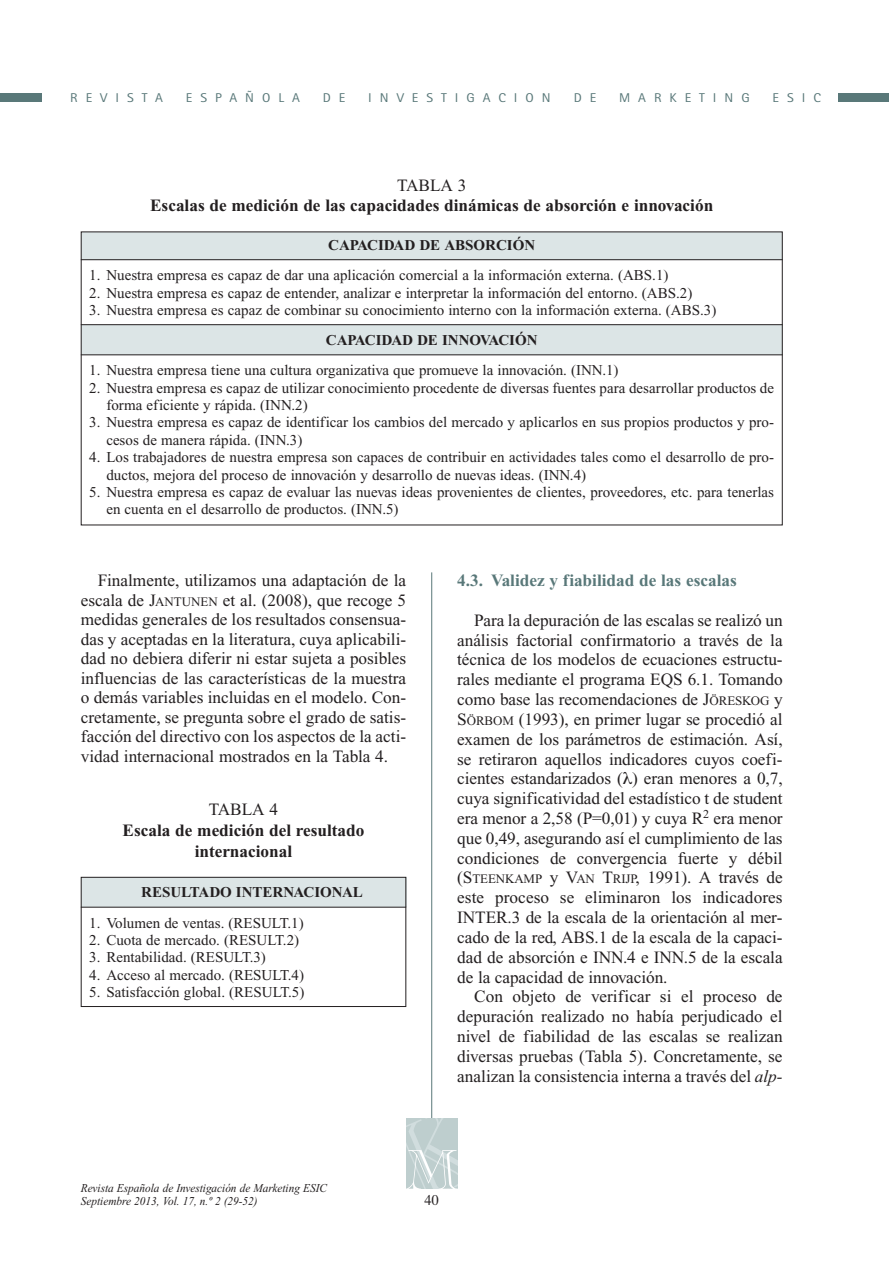
<style>
.page{position:relative;width:889px;height:1263px;background:#fff}
.page>*{position:absolute;margin:0;border:0;box-sizing:border-box;transform-origin:0 0}
.t1{font:17.25px/19.8px "Times New Roman";color:#231f20;text-align:justify}
.t2{font:700 17.25px/20.7px "Times New Roman";color:#231f20;text-align:center}
.t3{font:700 17.25px "Times New Roman";color:#597879}
.t4{font:15px/17.4px "Times New Roman";color:#231f20}
.t5{font:700 15px "Times New Roman";color:#231f20}
.t6{font:15px "Times";color:#231f20;scale:.95 1}
.t7{font:12.75px "Rotis Sans Serif";letter-spacing:.57em;color:#597879;scale:1.1 1}
.t8{font:italic 12px/13.2px "Times New Roman";color:#231f20;scale:.94 1}
.s1{font-size:12.9px}
.s2{font-style:italic}
</style>
<div class="page">
<hr style="left:431px;top:572px;width:1px;height:555px;background:#597879">
<svg style="left:406px;top:1118px;width:51px;height:70px;background:#c6d4d4"></svg>
<div style="left:0;top:94px;width:889px;height:8px;background:#597879"></div>
<div style="left:43px;top:93px;width:795px;height:42px;background:#fff"></div>
<div style="left:81px;top:232px;width:701px;height:28px;background:#dce5e6"></div>
<div style="left:81px;top:325px;width:701px;height:30px;background:#dce5e6"></div>
<hr style="left:81px;top:259px;width:701px;height:1px;background:#231f20">
<hr style="left:81px;top:324px;width:701px;height:1px;background:#231f20">
<hr style="left:81px;top:354px;width:701px;height:1px;background:#231f20">
<div style="left:81px;top:877px;width:325px;height:30px;background:#dce5e6"></div>
<hr style="left:81px;top:907px;width:325px;height:1px;background:#231f20">
<div style="left:81px;top:877px;width:325px;height:130px;border:1px solid #231f20"></div>
<p class="t7" style="left:70px;top:93px;width:86px">REVISTA</p>
<p class="t7" style="left:186px;top:93px;width:105px">ESPAÑOLA</p>
<p class="t7" style="left:323px;top:93px;width:22px">D E</p>
<p class="t7" style="left:368px;top:93px;width:167px">INVESTIGACION</p>
<p class="t7" style="left:573px;top:93px;width:22px">D E</p>
<p class="t7" style="left:619px;top:93px;width:120px">MARKETING</p>
<p class="t7" style="left:772px;top:93px;width:45px">ESIC</p>
<p class="t1" style="left:397px;top:177px;width:71px">TABLA 3</p>
<p class="t2" style="left:150px;top:197px;width:565px">Escalas de medición de las capacidades dinámicas de absorción e innovación</p>
<p class="t5" style="left:328px;top:240px;width:208px">CAPACIDAD DE ABSORCIÓN</p>
<p class="t4" style="left:89px;top:268px;width:581px">1. Nuestra empresa es capaz de dar una aplicación comercial a la información externa. (ABS.1)</p>
<p class="t4" style="left:89px;top:285px;width:604px">2. Nuestra empresa es capaz de entender, analizar e interpretar la información del entorno. (ABS.2)</p>
<p class="t4" style="left:89px;top:303px;width:628px">3. Nuestra empresa es capaz de combinar su conocimiento interno con la información externa. (ABS.3)</p>
<p class="t5" style="left:326px;top:335px;width:213px">CAPACIDAD DE INNOVACIÓN</p>
<p class="t4" style="left:89px;top:363px;width:531px">1. Nuestra empresa tiene una cultura organizativa que promueve la innovación. (INN.1)</p>
<p class="t4" style="left:106px;top:380px;width:669px;text-indent:-17px">2. Nuestra empresa es capaz de utilizar conocimiento procedente de diversas fuentes para desarrollar productos de forma eficiente y rápida. (INN.2)</p>
<p class="t4" style="left:106px;top:415px;width:669px;text-indent:-17px">3. Nuestra empresa es capaz de identificar los cambios del mercado y aplicarlos en sus propios productos y pro&shy;cesos de manera rápida. (INN.3)</p>
<p class="t4" style="left:106px;top:450px;width:669px;text-indent:-17px">4. Los trabajadores de nuestra empresa son capaces de contribuir en actividades tales como el desarrollo de pro&shy;ductos, mejora del proceso de innovación y desarrollo de nuevas ideas. (INN.4)</p>
<p class="t4" style="left:106px;top:485px;width:669px;text-indent:-17px">5. Nuestra empresa es capaz de evaluar las nuevas ideas provenientes de clientes, proveedores, etc. para tenerlas en cuenta en el desarrollo de productos. (INN.5)</p>
<p class="t1" style="left:81px;top:572px;width:327px;text-indent:17px">Finalmente, utilizamos una adaptación de la escala de J<span class="s1">ANTUNEN</span> et al. (2008), que recoge 5 medidas generales de los resultados consensua&shy;das y aceptadas en la literatura, cuya aplicabili&shy;dad no debiera diferir ni estar sujeta a posibles influencias de las características de la muestra o demás variables incluidas en el modelo. Con&shy;cretamente, se pregunta sobre el grado de satis&shy;facción del directivo con los aspectos de la acti&shy;vidad internacional mostrados en la Tabla 4.</p>
<p class="t3" style="left:457px;top:575px;width:281px">4.3. Validez y fiabilidad de las escalas</p>
<p class="t1" style="left:457px;top:612px;width:327px;text-indent:17px">Para la depuración de las escalas se realizó un análisis factorial confirmatorio a través de la técnica de los modelos de ecuaciones estructu&shy;rales mediante el programa EQS 6.1. Tomando como base las recomendaciones de J<span class="s1">ÖRESKOG</span> y S<span class="s1">ÖRBOM</span> (1993), en primer lugar se procedió al examen de los parámetros de estimación. Así, se retiraron aquellos indicadores cuyos coefi&shy;cientes estandarizados ( ) eran menores a 0,7, cuya significatividad del estadístico t de student era menor a 2,58 (P=0,01) y cuya R<sup>2</sup> era menor que 0,49, asegurando así el cumplimiento de las condiciones de convergencia fuerte y débil (S<span class="s1">TEENKAMP</span> y V<span class="s1">AN</span> T<span class="s1">RIJP</span>, 1991). A través de este proceso se eliminaron los indicadores INTER.3 de la escala de la orientación al mer&shy;cado de la red, ABS.1 de la escala de la capaci&shy;dad de absorción e INN.4 e INN.5 de la escala de la capacidad de innovación.</p>
<p class="t1" style="left:457px;top:988px;width:327px;text-indent:17px">Con objeto de verificar si el proceso de depuración realizado no había perjudicado el nivel de fiabilidad de las escalas se realizan diversas pruebas (Tabla 5). Concretamente, se analizan la consistencia interna a través del <span class="s2">alp-</span></p>
<p class="t1" style="left:209px;top:801px;width:71px">TABLA 4</p>
<p class="t2" style="left:123px;top:822px;width:243px">Escala de medición del resultado internacional</p>
<p class="t5" style="left:141px;top:887px;width:223px">RESULTADO INTERNACIONAL</p>
<p class="t4" style="left:89px;top:915px;width:216px">1. Volumen de ventas. (RESULT.1)</p>
<p class="t4" style="left:89px;top:933px;width:211px">2. Cuota de mercado. (RESULT.2)</p>
<p class="t4" style="left:89px;top:950px;width:178px">3. Rentabilidad. (RESULT.3)</p>
<p class="t4" style="left:89px;top:967px;width:216px">4. Acceso al mercado. (RESULT.4)</p>
<p class="t4" style="left:89px;top:985px;width:216px">5. Satisfacción global. (RESULT.5)</p>
<p class="t8" style="left:81px;top:1182px;width:263px">Revista Española de Investigación de Marketing ESIC<br>Septiembre 2013, Vol. 17, n.º 2 (29-52)</p>
<p class="t6" style="left:424px;top:1191px;width:16px">40</p>
</div>
